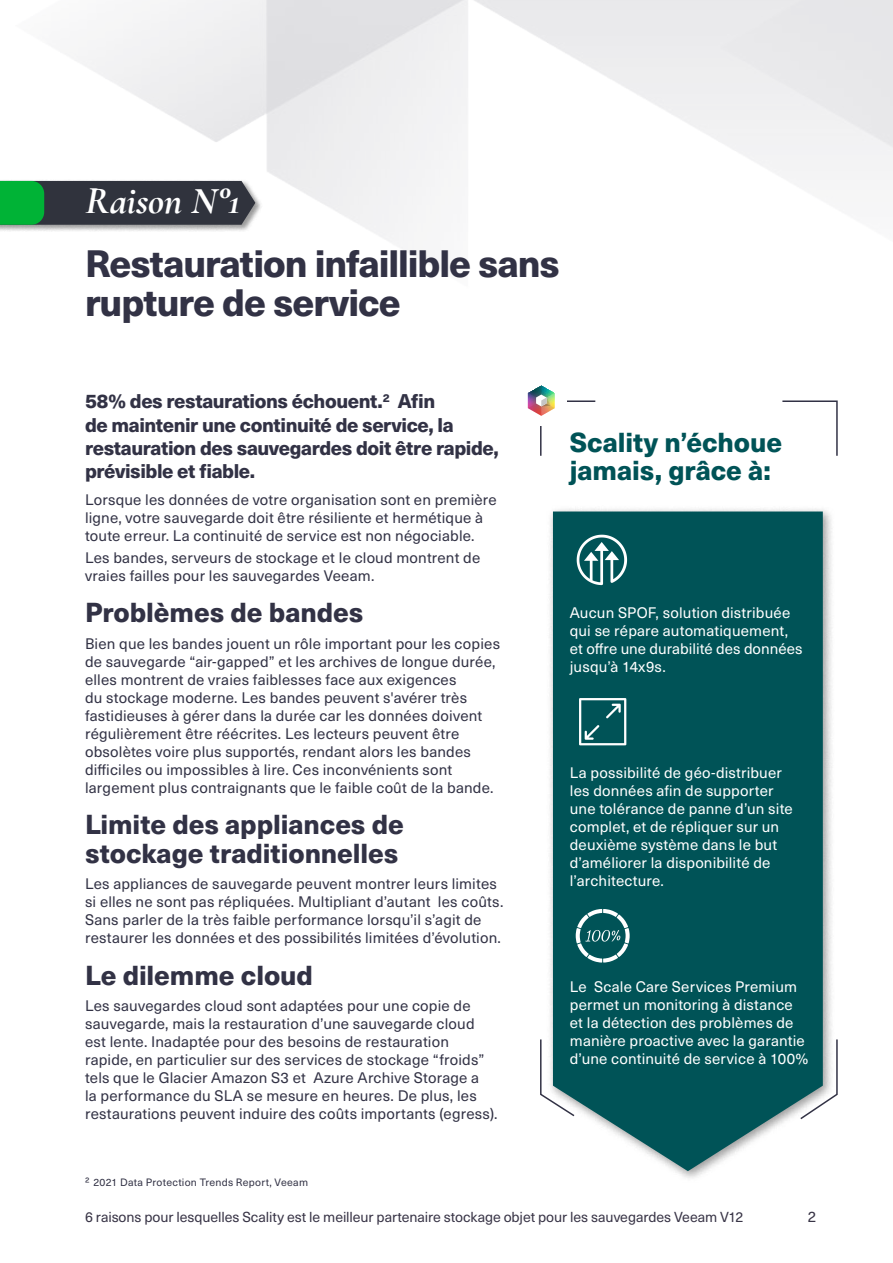
<style>
.page{position:relative;width:893px;height:1263px;background:#fff}
.page>*{position:absolute;margin:0;border:0;box-sizing:border-box;transform-origin:0 0}
.t1{font:italic 700 39px "Cormorant Garamond";letter-spacing:-.005em;color:#fff}
.t2{font:800 37.5px/39px "Neue Haas Unica W1 G";letter-spacing:-.025em;color:#323245}
.t3{font:800 27px/28.5px "Neue Haas Unica W1 G";letter-spacing:-.005em;color:#323245}
.t4{font:800 27px/28.5px "Neue Haas Unica W1 G";letter-spacing:-.005em;color:#005357}
.t5{font:800 19.5px/23.4px "Neue Haas Unica W1 G";letter-spacing:-.025em;color:#323245}
.t6{font:15px/18px "Neue Haas Unica W1 G";letter-spacing:.01em;color:#323245}
.t7{font:15px/18px "Neue Haas Unica W1 G";letter-spacing:.01em;color:#fff}
.t8{font:15px "Neue Haas Unica W1 G";color:#383446}
.t9{font:14.25px "Neue Haas Unica W1 G";letter-spacing:-.005em;color:#383446}
.t10{font:10.5px "Neue Haas Unica W1 G";letter-spacing:.025em;color:#323245}
</style>
<div class="page">
<div style="left:0;top:179px;width:263px;height:53px;background:#000;opacity:.4"></div>
<svg style="left:0;top:181px;width:255px;height:44px;background:#2c4c40"></svg>
<svg style="left:540px;top:1039px;width:6px;height:60px"></svg>
<svg style="left:782px;top:400px;width:56px;height:56px"></svg>
<svg style="left:835px;top:1039px;width:3px;height:58px"></svg>
<div style="left:546px;top:505px;width:289px;height:678px;background:#000;opacity:.4"></div>
<svg style="left:553px;top:511px;width:270px;height:660px;background:#115e61"></svg>
<svg style="left:576px;top:909px;width:54px;height:53px"></svg>
<svg style="left:577px;top:535px;width:50px;height:50px"></svg>
<svg style="left:579px;top:698px;width:47px;height:47px"></svg>
<svg style="left:528px;top:385px;width:68px;height:71px"></svg>
<h1 class="t1" style="left:85px;top:176px;width:156px">Raison N°1</h1>
<h2 class="t2" style="left:85px;top:242px;width:476px">Restauration infaillible sans rupture de service</h2>
<h3 class="t5" style="left:85px;top:388px;width:415px">58% des restaurations échouent.<sup>2</sup> Afin<br>de maintenir une continuité de service, la restauration des sauvegardes doit être rapide, prévisible et fiable.</h3>
<p class="t6" style="left:85px;top:490px;width:413px">Lorsque les données de votre organisation sont en première ligne, votre sauvegarde doit être résiliente et hermétique à toute erreur. La continuité de service est non négociable.</p>
<p class="t6" style="left:85px;top:548px;width:397px">Les bandes, serveurs de stockage et le cloud montrent de vraies failles pour les sauvegardes Veeam.</p>
<h3 class="t3" style="left:85px;top:597px;width:280px">Problèmes de bandes</h3>
<p class="t6" style="left:85px;top:634px;width:417px">Bien que les bandes jouent un rôle important pour les copies de sauvegarde “air-gapped” et les archives de longue durée, elles montrent de vraies faiblesses face aux exigences<br>du stockage moderne. Les bandes peuvent s'avérer très fastidieuses à gérer dans la durée car les données doivent régulièrement être réécrites. Les lecteurs peuvent être obsolètes voire plus supportés, rendant alors les bandes difficiles ou impossibles à lire. Ces inconvénients sont largement plus contraignants que le faible coût de la bande.</p>
<h3 class="t3" style="left:85px;top:809px;width:320px">Limite des appliances de stockage traditionnelles</h3>
<p class="t6" style="left:85px;top:874px;width:420px">Les appliances de sauvegarde peuvent montrer leurs limites si elles ne sont pas répliquées. Multipliant d’autant les coûts.<br>Sans parler de la très faible performance lorsqu’il s’agit de restaurer les données et des possibilités limitées d’évolution.</p>
<h3 class="t3" style="left:85px;top:959px;width:229px">Le dilemme cloud</h3>
<p class="t6" style="left:85px;top:996px;width:414px">Les sauvegardes cloud sont adaptées pour une copie de sauvegarde, mais la restauration d’une sauvegarde cloud est lente. Inadaptée pour des besoins de restauration rapide, en particulier sur des services de stockage “froids” tels que le Glacier Amazon S3 et Azure Archive Storage a<br>la performance du SLA se mesure en heures. De plus, les restaurations peuvent induire des coûts importants (egress).</p>
<p class="t10" style="left:85px;top:1174px;width:225px">² 2021 Data Protection Trends Report, Veeam</p>
<h3 class="t4" style="left:570px;top:426px;width:214px">Scality n’échoue jamais, grâce à:</h3>
<p class="t7" style="left:570px;top:603px;width:234px">Aucun SPOF, solution distribuée qui se répare automatiquement, et offre une durabilité des données jusqu’à 14x9s.</p>
<p class="t7" style="left:570px;top:763px;width:224px">La possibilité de géo-distribuer les données afin de supporter une tolérance de panne d’un site complet, et de répliquer sur un deuxième système dans le but d’améliorer la disponibilité de l’architecture.</p>
<p class="t7" style="left:570px;top:977px;width:240px">Le Scale Care Services Premium permet un monitoring à distance et la détection des problèmes de manière proactive avec la garantie d’une continuité de service à 100%</p>
<p class="t9" style="left:85px;top:1206px;width:660px">6 raisons pour lesquelles Scality est le meilleur partenaire stockage objet pour les sauvegardes Veeam V12</p>
<p class="t8" style="left:808px;top:1206px;width:10px">2</p>
</div>
